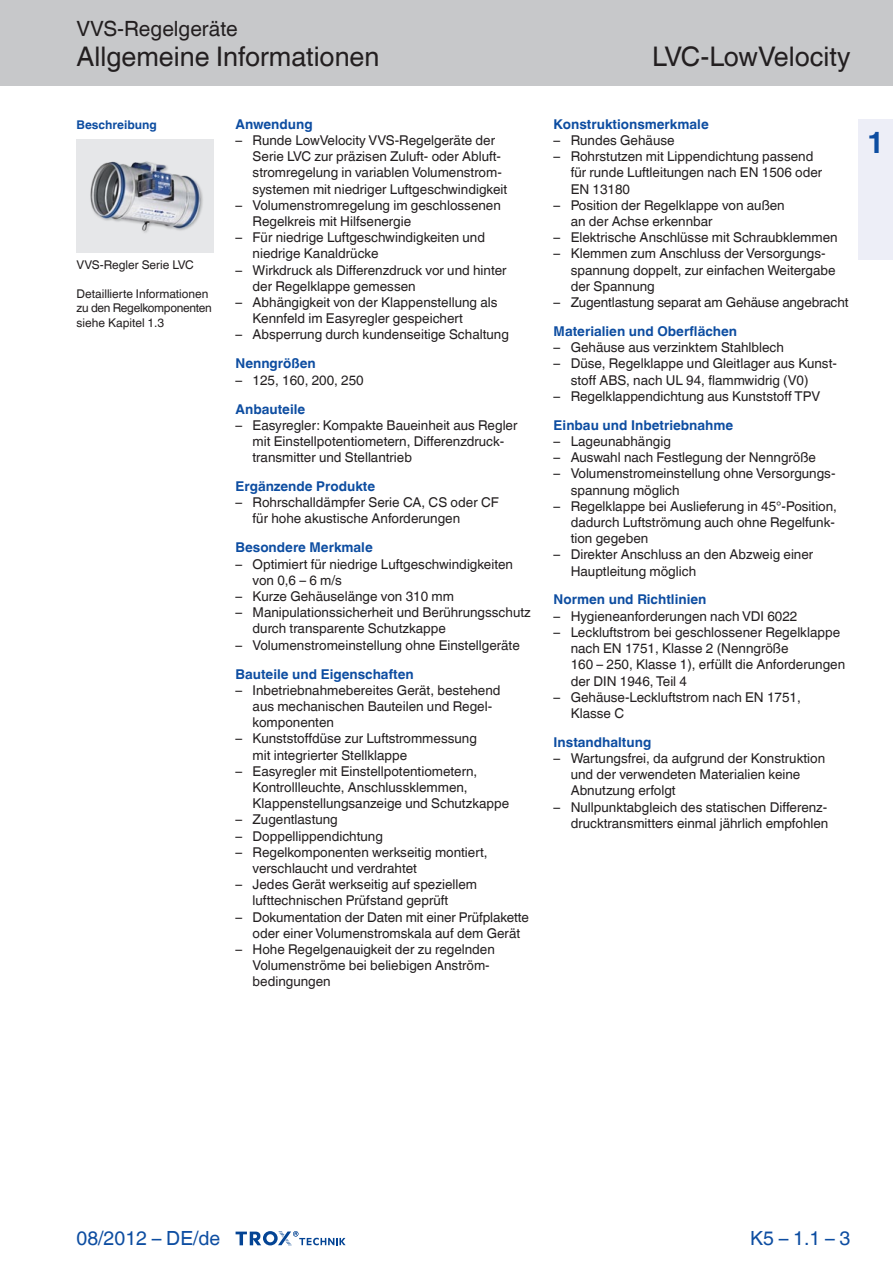
<style>
.page{position:relative;width:893px;height:1263px;background:#fff}
.page>*{position:absolute;margin:0;border:0;box-sizing:border-box;transform-origin:0 0}
.t1{font:700 30px "TROX Helvetica";color:#0d4da1}
.Navigation_2{font:27px "TROX Helvetica";color:#231f20}
.Navigation_3{font:27px "TROX Helvetica";color:#231f20}
.Navigation_1{font:21px "TROX Helvetica";color:#231f20}
.pagina_li-re{font:19.5px "TROX Helvetica";color:#0d4da1}
.descr_txt_section_li{font:13.5px/16.2px "TROX Helvetica";color:#231f20}
.descr_txt_section_ti{font:700 13.5px "TROX Helvetica";color:#0d4da1}
.marg_copy_grey{font:12px/14.4px "TROX Helvetica";color:#231f20}
.marg_title{font:700 12px "TROX Helvetica";color:#0d4da1}
</style>
<div class="page">
<div style="left:859px;top:119px;width:34px;height:140px;background:#edeef7"></div>
<div style="left:0;top:0;width:893px;height:85px;background:#c7c8ca"></div>
<svg style="left:236px;top:1231px;width:110px;height:15px"></svg>
<div style="left:77px;top:139px;width:137px;height:113px;background:#e6e7e9"></div>
<img style="left:90px;top:161px;width:113px;height:72px">
<p class="Navigation_1" style="left:77px;top:17px;width:163px">VVS-Regelgeräte</p>
<p class="Navigation_2" style="left:77px;top:41px;width:304px">Allgemeine Informationen</p>
<p class="marg_title" style="left:77px;top:117px;width:82px">Beschreibung</p>
<p class="marg_copy_grey" style="left:77px;top:258px;width:119px">VVS-Regler Serie LVC</p>
<p class="marg_copy_grey" style="left:77px;top:286px;width:137px">Detaillierte Informationen zu den Regelkomponenten siehe Kapitel 1.3</p>
<p class="descr_txt_section_ti" style="left:236px;top:116px;width:79px">Anwendung</p>
<p class="descr_txt_section_li" style="left:253px;top:132px;width:256px;text-indent:-17px">– Runde LowVelocity VVS-Regelgeräte der Serie LVC zur präzisen Zuluft- oder Abluft&shy;stromregelung in variablen Volumenstrom&shy;systemen mit niedriger Luftgeschwindigkeit</p>
<p class="descr_txt_section_li" style="left:253px;top:197px;width:250px;text-indent:-17px">– Volumenstromregelung im geschlossenen<br>Regelkreis mit Hilfsenergie</p>
<p class="descr_txt_section_li" style="left:253px;top:229px;width:234px;text-indent:-17px">– Für niedrige Luftgeschwindigkeiten und niedrige Kanaldrücke</p>
<p class="descr_txt_section_li" style="left:253px;top:262px;width:256px;text-indent:-17px">– Wirkdruck als Differenzdruck vor und hinter der Regelklappe gemessen</p>
<p class="descr_txt_section_li" style="left:253px;top:294px;width:246px;text-indent:-17px">– Abhängigkeit von der Klappenstellung als<br>Kennfeld im Easyregler gespeichert</p>
<p class="descr_txt_section_li" style="left:236px;top:327px;width:275px">– Absperrung durch kundenseitige Schaltung</p>
<p class="descr_txt_section_ti" style="left:236px;top:356px;width:82px">Nenngrößen</p>
<p class="descr_txt_section_li" style="left:236px;top:372px;width:130px">– 125, 160, 200, 250</p>
<p class="descr_txt_section_ti" style="left:236px;top:401px;width:71px">Anbauteile</p>
<p class="descr_txt_section_li" style="left:253px;top:417px;width:266px;text-indent:-17px">– Easyregler: Kompakte Baueinheit aus Regler mit Einstellpotentiometern, Differenzdruck&shy;transmitter und Stellantrieb</p>
<p class="descr_txt_section_ti" style="left:236px;top:478px;width:141px">Ergänzende Produkte</p>
<p class="descr_txt_section_li" style="left:253px;top:494px;width:248px;text-indent:-17px">– Rohrschalldämpfer Serie CA, CS oder CF für hohe akustische Anforderungen</p>
<p class="descr_txt_section_ti" style="left:236px;top:540px;width:139px">Besondere Merkmale</p>
<p class="descr_txt_section_li" style="left:253px;top:556px;width:262px;text-indent:-17px">– Optimiert für niedrige Luftgeschwindigkeiten von 0,6 – 6 m/s</p>
<p class="descr_txt_section_li" style="left:236px;top:588px;width:220px">– Kurze Gehäuselänge von 310 mm</p>
<p class="descr_txt_section_li" style="left:253px;top:604px;width:280px;text-indent:-17px">– Manipulationssicherheit und Berührungsschutz durch transparente Schutzkappe</p>
<p class="descr_txt_section_li" style="left:236px;top:637px;width:286px">– Volumenstromeinstellung ohne Einstellgeräte</p>
<p class="descr_txt_section_ti" style="left:236px;top:666px;width:180px">Bauteile und Eigenschaften</p>
<p class="descr_txt_section_li" style="left:253px;top:682px;width:249px;text-indent:-17px">– Inbetriebnahmebereites Gerät, bestehend aus mechanischen Bauteilen und Regel&shy;komponenten</p>
<p class="descr_txt_section_li" style="left:253px;top:731px;width:226px;text-indent:-17px">– Kunststoffdüse zur Luftstrommessung mit integrierter Stellklappe</p>
<p class="descr_txt_section_li" style="left:253px;top:763px;width:258px;text-indent:-17px">– Easyregler mit Einstellpotentiometern,<br>Kontrollleuchte, Anschlussklemmen,<br>Klappenstellungsanzeige und Schutzkappe</p>
<p class="descr_txt_section_li" style="left:236px;top:812px;width:104px">– Zugentlastung</p>
<p class="descr_txt_section_li" style="left:236px;top:828px;width:149px">– Doppellippendichtung</p>
<p class="descr_txt_section_li" style="left:253px;top:844px;width:236px;text-indent:-17px">– Regelkomponenten werkseitig montiert, verschlaucht und verdrahtet</p>
<p class="descr_txt_section_li" style="left:253px;top:876px;width:226px;text-indent:-17px">– Jedes Gerät werkseitig auf speziellem lufttechnischen Prüfstand geprüft</p>
<p class="descr_txt_section_li" style="left:253px;top:909px;width:278px;text-indent:-17px">– Dokumentation der Daten mit einer Prüfplakette oder einer Volumenstromskala auf dem Gerät</p>
<p class="descr_txt_section_li" style="left:253px;top:941px;width:244px;text-indent:-17px">– Hohe Regelgenauigkeit der zu regelnden<br>Volumenströme bei beliebigen Anström&shy;bedingungen</p>
<p class="Navigation_3" style="left:652px;top:41px;width:200px">LVC-LowVelocity</p>
<p class="descr_txt_section_ti" style="left:554px;top:116px;width:157px">Konstruktionsmerkmale</p>
<p class="descr_txt_section_li" style="left:554px;top:132px;width:122px">– Rundes Gehäuse</p>
<p class="descr_txt_section_li" style="left:571px;top:148px;width:253px;text-indent:-17px">– Rohrstutzen mit Lippendichtung passend für runde Luftleitungen nach EN 1506 oder<br>EN 13180</p>
<p class="descr_txt_section_li" style="left:571px;top:197px;width:216px;text-indent:-17px">– Position der Regelklappe von außen an der Achse erkennbar</p>
<p class="descr_txt_section_li" style="left:554px;top:229px;width:285px">– Elektrische Anschlüsse mit Schraubklemmen</p>
<p class="descr_txt_section_li" style="left:571px;top:246px;width:266px;text-indent:-17px">– Klemmen zum Anschluss der Versorgungs&shy;spannung doppelt, zur einfachen Weitergabe der Spannung</p>
<p class="descr_txt_section_li" style="left:554px;top:294px;width:296px">– Zugentlastung separat am Gehäuse angebracht</p>
<p class="descr_txt_section_ti" style="left:554px;top:323px;width:185px">Materialien und Oberflächen</p>
<p class="descr_txt_section_li" style="left:554px;top:339px;width:232px">– Gehäuse aus verzinktem Stahlblech</p>
<p class="descr_txt_section_li" style="left:571px;top:356px;width:268px;text-indent:-17px">– Düse, Regelklappe und Gleitlager aus Kunst&shy;stoff ABS, nach UL 94, flammwidrig (V0)</p>
<p class="descr_txt_section_li" style="left:554px;top:388px;width:268px">– Regelklappendichtung aus Kunststoff TPV</p>
<p class="descr_txt_section_ti" style="left:554px;top:417px;width:181px">Einbau und Inbetriebnahme</p>
<p class="descr_txt_section_li" style="left:554px;top:433px;width:119px">– Lageunabhängig</p>
<p class="descr_txt_section_li" style="left:554px;top:449px;width:264px">– Auswahl nach Festlegung der Nenngröße</p>
<p class="descr_txt_section_li" style="left:571px;top:465px;width:266px;text-indent:-17px">– Volumenstromeinstellung ohne Versorgungs&shy;spannung möglich</p>
<p class="descr_txt_section_li" style="left:571px;top:498px;width:268px;text-indent:-17px">– Regelklappe bei Auslieferung in 45°-Position, dadurch Luftströmung auch ohne Regelfunk&shy;tion gegeben</p>
<p class="descr_txt_section_li" style="left:571px;top:546px;width:244px;text-indent:-17px">– Direkter Anschluss an den Abzweig einer<br>Hauptleitung möglich</p>
<p class="descr_txt_section_ti" style="left:554px;top:592px;width:154px">Normen und Richtlinien</p>
<p class="descr_txt_section_li" style="left:554px;top:608px;width:245px">– Hygieneanforderungen nach VDI 6022</p>
<p class="descr_txt_section_li" style="left:571px;top:624px;width:276px;text-indent:-17px">– Leckluftstrom bei geschlossener Regelklappe nach EN 1751, Klasse 2 (Nenngröße<br>160 – 250, Klasse 1), erfüllt die Anforderungen der DIN 1946, Teil 4</p>
<p class="descr_txt_section_li" style="left:571px;top:689px;width:232px;text-indent:-17px">– Gehäuse-Leckluftstrom nach EN 1751,<br>Klasse C</p>
<p class="descr_txt_section_ti" style="left:554px;top:734px;width:99px">Instandhaltung</p>
<p class="descr_txt_section_li" style="left:571px;top:750px;width:256px;text-indent:-17px">– Wartungsfrei, da aufgrund der Konstruktion und der verwendeten Materialien keine<br>Abnutzung erfolgt</p>
<p class="descr_txt_section_li" style="left:554px;top:799px;width:276px;text-align:right">– Nullpunktabgleich des statischen Differenz&shy;drucktransmitters einmal jährlich empfohlen</p>
<h1 class="t1" style="left:867px;top:125px;width:19px">1</h1>
<p class="pagina_li-re" style="left:77px;top:1227px;width:145px">08/2012 – DE/de</p>
<p class="pagina_li-re" style="left:750px;top:1227px;width:102px">K5 – 1.1 – 3</p>
</div>
